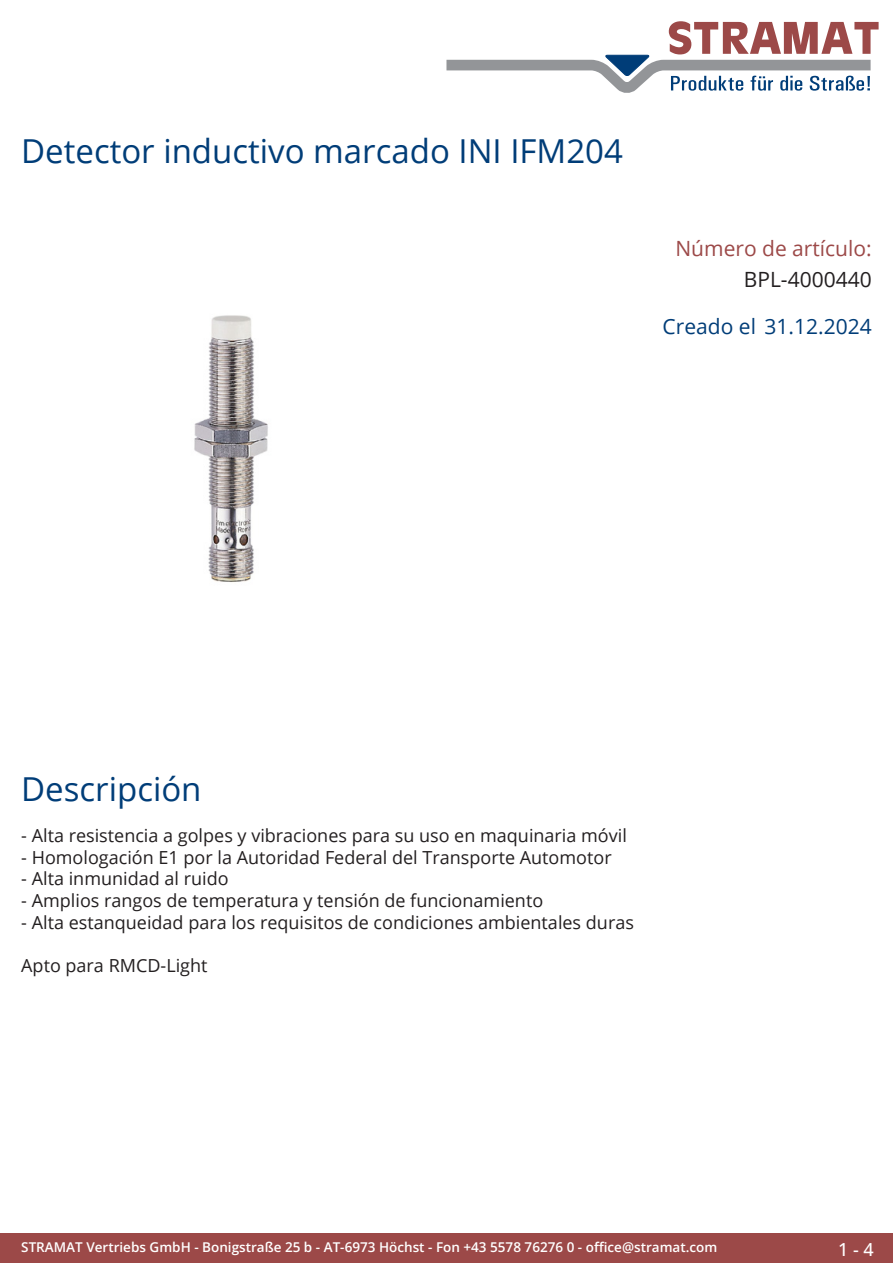
<style>
.page{position:relative;width:893px;height:1263px;background:#fff}
.page>*{position:absolute;margin:0;border:0;box-sizing:border-box;transform-origin:0 0}
.Produkttitel{font:33px "Open Sans";color:#003d78}
.Erstellungsdatum{font:21px "Open Sans";color:#003d78}
.TechDaten_Überschrif{font:21px "Open Sans";color:#9c4948}
.TechDaten_Inhalt{font:21px "Open Sans";color:#231f20}
.Beschreibung_Text{font:18px "Open Sans";color:#231f20}
.t1{font:500 18px "Open Sans";color:#fff}
.t2{font:600 13.5px "Open Sans";color:#fff}
</style>
<div class="page">
<div style="left:0;top:1233px;width:893px;height:30px;background:#9c4948"></div>
<svg style="left:446px;top:21px;width:433px;height:72px"></svg>
<img style="left:194px;top:315px;width:74px;height:267px">
<p class="Produkttitel" style="left:21px;top:128px;width:603px">Detector inductivo marcado INI IFM204</p>
<p class="TechDaten_Überschrif" style="left:675px;top:234px;width:198px">Número de artículo:</p>
<p class="TechDaten_Inhalt" style="left:744px;top:265px;width:129px">BPL-4000440</p>
<p class="Erstellungsdatum" style="left:663px;top:312px;width:211px">Creado el 31.12.2024</p>
<p class="Produkttitel" style="left:21px;top:766px;width:182px">Descripción</p>
<p class="Beschreibung_Text" style="left:21px;top:823px;width:607px">- Alta resistencia a golpes y vibraciones para su uso en maquinaria móvil</p>
<p class="Beschreibung_Text" style="left:21px;top:845px;width:592px">- Homologación E1 por la Autoridad Federal del Transporte Automotor</p>
<p class="Beschreibung_Text" style="left:21px;top:866px;width:209px">- Alta inmunidad al ruido</p>
<p class="Beschreibung_Text" style="left:21px;top:888px;width:523px">- Amplios rangos de temperatura y tensión de funcionamiento</p>
<p class="Beschreibung_Text" style="left:21px;top:910px;width:614px">- Alta estanqueidad para los requisitos de condiciones ambientales duras</p>
<p class="Beschreibung_Text" style="left:21px;top:953px;width:188px">Apto para RMCD-Light</p>
<p class="t2" style="left:21px;top:1238px;width:698px">STRAMAT Vertriebs GmbH - Bonigstraße 25 b - AT-6973 Höchst - Fon +43 5578 76276 0 - office@stramat.com</p>
<p class="t1" style="left:838px;top:1237px;width:37px">1 - 4</p>
</div>
